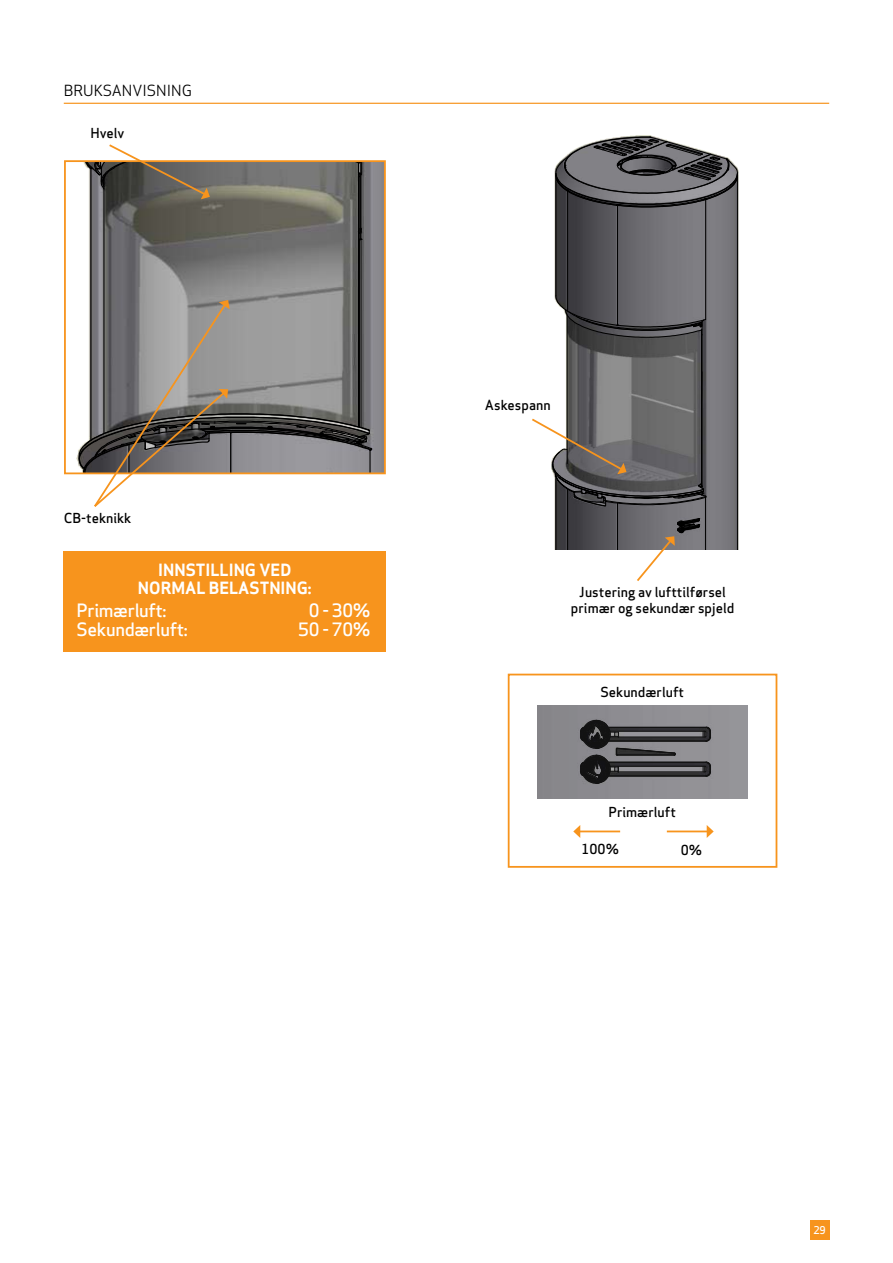
<style>
.page{position:relative;width:893px;height:1263px;background:#fff}
.page>*{position:absolute;margin:0;border:0;box-sizing:border-box;transform-origin:0 0}
.t1{font:500 18px "Apex Sans";letter-spacing:-.02em;color:#fff}
.t2{font:700 16.5px/18px "Apex Sans";color:#fff;text-align:center}
.t3{font:15px "Apex Sans";color:#000}
.t4{font:500 13.5px/16.2px "Apex Sans";color:#000;text-align:center}
.t5{font:500 10.5px "Apex Sans";color:#fff}
</style>
<div class="page">
<div style="left:810px;top:1220px;width:19px;height:20px;background:#f7941d"></div>
<svg style="left:76px;top:163px;width:307px;height:308px;background:#7c7b7a"></svg>
<div style="left:64px;top:160px;width:322px;height:314px;border:2px solid #f7941d"></div>
<svg style="left:554px;top:135px;width:185px;height:414px;background:#6f6e71"></svg>
<svg style="left:507px;top:673px;width:271px;height:195px"></svg>
<hr style="left:667px;top:830px;width:41px;height:2px;background:#f7941d">
<svg style="left:707px;top:825px;width:7px;height:13px"></svg>
<svg style="left:84px;top:144px;width:278px;height:55px"></svg>
<svg style="left:532px;top:417px;width:175px;height:90px;background:#787676"></svg>
<svg style="left:635px;top:518px;width:65px;height:63px"></svg>
<svg style="left:537px;top:705px;width:210px;height:94px;background:#77777b"></svg>
<hr style="left:579px;top:830px;width:41px;height:2px;background:#f7941d">
<svg style="left:573px;top:825px;width:7px;height:13px"></svg>
<svg style="left:78px;top:300px;width:294px;height:207px"></svg>
<hr style="left:64px;top:103px;width:765px;height:1px;background:#f7941d">
<div style="left:64px;top:551px;width:322px;height:100px;background:#f7941d"></div>
<p class="t3" style="left:64px;top:79px;width:130px">BRUKSANVISNING</p>
<p class="t4" style="left:90px;top:123px;width:35px">Hvelv</p>
<p class="t4" style="left:64px;top:508px;width:69px">CB-teknikk</p>
<p class="t2" style="left:138px;top:561px;width:175px">INNSTILLING VED<br>NORMAL BELASTNING:</p>
<h1 class="t1" style="left:77px;top:594px;width:92px">Primærluft:</h1>
<h1 class="t1" style="left:309px;top:594px;width:63px">0 - 30%</h1>
<h1 class="t1" style="left:77px;top:613px;width:113px">Sekundærluft:</h1>
<h1 class="t1" style="left:298px;top:613px;width:74px">50 - 70%</h1>
<p class="t4" style="left:485px;top:396px;width:67px">Askespann</p>
<p class="t4" style="left:571px;top:582px;width:165px">Justering av lufttilførsel primær og sekundær spjeld</p>
<p class="t4" style="left:600px;top:682px;width:85px">Sekundærluft</p>
<p class="t4" style="left:609px;top:802px;width:69px">Primærluft</p>
<p class="t4" style="left:581px;top:839px;width:39px">100%</p>
<p class="t4" style="left:681px;top:840px;width:23px">0%</p>
<p class="t5" style="left:813px;top:1221px;width:14px">29</p>
</div>
